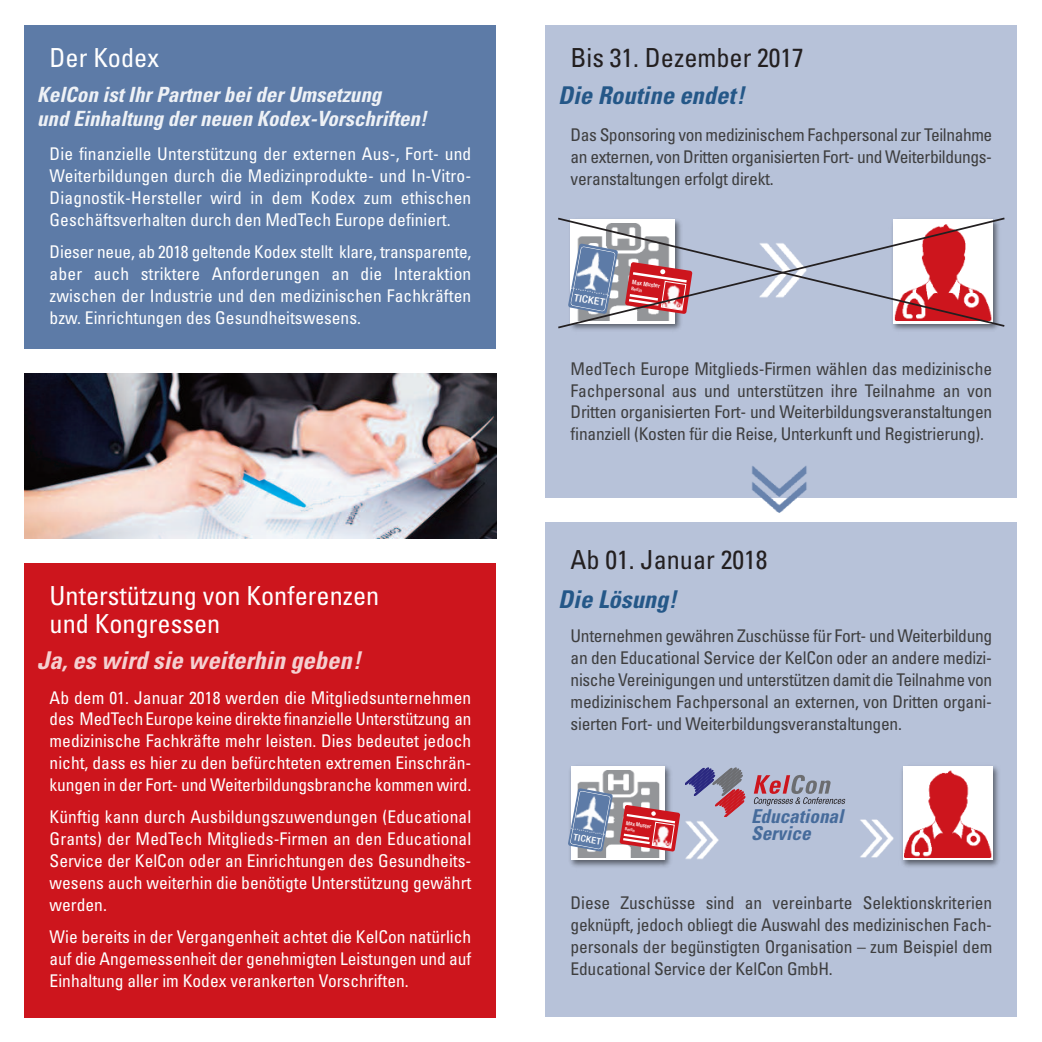
<style>
.page{position:relative;width:1042px;height:1042px;background:#fff}
.page>*{position:absolute;margin:0;border:0;box-sizing:border-box;transform-origin:0 0}
.t1{font:condensed 26.25px/28px "Univers LT Std";color:#fff}
.t2{font:condensed 26.25px "Univers LT Std";color:#231f20}
.t3{font:italic 700 condensed 24.5px "Univers LT Std";color:rgb(255 255 255/.8)}
.t4{font:italic 700 condensed 24.5px "Univers LT Std";color:rgb(0 61 116/.8)}
.t5{font:italic 700 condensed 21px/24.5px "Univers LT Std";color:rgb(255 255 255/.9)}
.t6{font:italic 700 condensed 19.07px/17.2px "Univers LT Std";color:#466b9b}
.t7{font:condensed 17.5px/21.9px "Univers LT Std";color:#fff;text-align:justify}
.t8{font:condensed 17.5px/21.9px "Univers LT Std";letter-spacing:-.015em;color:#3e3e3f;text-align:justify}
.t9{font:500 condensed 10.15px "Helvetica Neue LT";color:#fff;scale:1.1 1}
.t10{font:500 condensed 9.1px "Helvetica Neue LT";color:#fff;scale:1.1 1}
.t11{font:8.4px "Helvetica";color:#fff}
.t12{font:7.52px "Helvetica";color:#fff}
.t13{font:500 condensed 6.12px "Helvetica Neue LT";color:#fff}
.t14{font:500 condensed 5.6px "Helvetica Neue LT";color:#fff}
.t15{font:500 condensed 4.9px "Helvetica Neue LT";color:#fff}
.t16{font:500 condensed 4.38px "Helvetica Neue LT";color:#fff}
</style>
<div class="page">
<div style="left:546px;top:25px;width:471px;height:472px;background:#b7c2d9"></div>
<div style="left:546px;top:522px;width:471px;height:495px;background:#b7c2d9"></div>
<div style="left:25px;top:563px;width:471px;height:454px;background:#cd151d"></div>
<img style="left:25px;top:373px;width:471px;height:165px">
<div style="left:25px;top:25px;width:471px;height:323px;background:#5d7ba7"></div>
<img style="left:685px;top:851px;width:25px;height:8px">
<img style="left:860px;top:819px;width:34px;height:39px">
<img style="left:570px;top:766px;width:104px;height:101px">
<div style="left:570px;top:766px;width:94px;height:94px;background:#fff"></div>
<img style="left:902px;top:766px;width:97px;height:101px">
<div style="left:903px;top:766px;width:89px;height:94px;background:linear-gradient(to right,#fff,#fff)"></div>
<img style="left:577px;top:770px;width:83px;height:87px">
<svg style="left:568px;top:788px;width:45px;height:63px"></svg>
<img style="left:572px;top:789px;width:39px;height:44px">
<img style="left:904px;top:768px;width:88px;height:89px">
<svg style="left:619px;top:768px;width:126px;height:83px"></svg>
<svg style="left:753px;top:775px;width:92px;height:30px"></svg>
<img style="left:746px;top:466px;width:67px;height:47px">
<svg style="left:558px;top:217px;width:447px;height:111px"></svg>
<h1 class="t1" style="left:50px;top:45px;width:111px">Der Kodex</h1>
<p class="t5" style="left:37px;top:84px;width:391px">KelCon ist Ihr Partner bei der Umsetzung<br>und Einhaltung der neuen Kodex-Vorschriften!</p>
<p class="t7" style="left:50px;top:144px;width:423px">Die finanzielle Unterstützung der externen Aus-, Fort- und Weiterbildungen durch die Medizinprodukte- und In-Vitro-Diagnostik-Hersteller wird in dem Kodex zum ethischen Geschäftsverhalten durch den MedTech Europe definiert.</p>
<p class="t7" style="left:50px;top:242px;width:423px">Dieser neue, ab 2018 geltende Kodex stellt klare, transparente, aber auch striktere Anforderungen an die Interaktion zwischen der Industrie und den medizinischen Fachkräften bzw. Einrichtungen des Gesundheitswesens.</p>
<h1 class="t1" style="left:50px;top:583px;width:331px">Unterstützung von Konferenzen und Kongressen</h1>
<h2 class="t3" style="left:37px;top:651px;width:325px">Ja, es wird sie weiterhin geben!</h2>
<p class="t7" style="left:50px;top:688px;width:423px">Ab dem 01. Januar 2018 werden die Mitgliedsunternehmen des MedTech Europe keine direkte finanzielle Unterstützung an medizinische Fachkräfte mehr leisten. Dies bedeutet jedoch nicht, dass es hier zu den befürchteten extremen Einschrän&shy;kungen in der Fort- und Weiterbildungsbranche kommen wird.</p>
<p class="t7" style="left:50px;top:808px;width:423px">Künftig kann durch Ausbildungszuwendungen (Educational Grants) der MedTech Mitglieds-Firmen an den Educational Service der KelCon oder an Einrichtungen des Gesundheits&shy;wesens auch weiterhin die benötigte Unterstützung gewährt werden.</p>
<p class="t7" style="left:50px;top:927px;width:423px">Wie bereits in der Vergangenheit achtet die KelCon natürlich auf die Angemessenheit der genehmigten Leistungen und auf Einhaltung aller im Kodex verankerten Vorschriften.</p>
<h1 class="t2" style="left:570px;top:48px;width:235px">Bis 31. Dezember 2017</h1>
<h2 class="t4" style="left:558px;top:87px;width:188px">Die Routine endet!</h2>
<p class="t8" style="left:570px;top:125px;width:423px">Das Sponsoring von medizinischem Fachpersonal zur Teilnahme an externen, von Dritten organisierten Fort- und Weiterbildungs&shy;veranstaltungen erfolgt direkt.</p>
<p class="t11" style="left:608px;top:302px;width:41px;rotate:-169deg">... ... ... ... ... ..</p>
<p class="t9" style="left:575px;top:293px;width:30px;rotate:11deg">TICKET</p>
<p class="t13" style="left:633px;top:279px;width:29px;rotate:9deg">Max Muster</p>
<p class="t15" style="left:631px;top:287px;width:12px;rotate:9deg">Berlin</p>
<p class="t8" style="left:570px;top:359px;width:423px">MedTech Europe Mitglieds-Firmen wählen das medizinische Fachpersonal aus und unterstützen ihre Teilnahme an von Dritten organisierten Fort- und Weiterbildungsveranstaltungen finanziell (Kosten für die Reise, Unterkunft und Registrierung).</p>
<h1 class="t2" style="left:570px;top:550px;width:198px">Ab 01. Januar 2018</h1>
<h2 class="t4" style="left:558px;top:590px;width:120px">Die Lösung!</h2>
<p class="t8" style="left:570px;top:627px;width:423px">Unternehmen gewähren Zuschüsse für Fort- und Weiterbildung an den Educational Service der KelCon oder an andere medizi&shy;nische Vereinigungen und unterstützen damit die Teilnahme von medizinischem Fachpersonal an externen, von Dritten organi&shy;sierten Fort- und Weiterbildungsveranstaltungen.</p>
<p class="t12" style="left:604px;top:841px;width:37px;rotate:-169deg">... ... ... ... ... ..</p>
<p class="t10" style="left:574px;top:833px;width:27px;rotate:11deg">TICKET</p>
<p class="t14" style="left:626px;top:820px;width:27px;rotate:9deg">Max Muster</p>
<p class="t16" style="left:625px;top:827px;width:11px;rotate:9deg">Berlin</p>
<p class="t6" style="left:751px;top:809px;width:94px">Educational<br>Service</p>
<p class="t8" style="left:570px;top:893px;width:423px">Diese Zuschüsse sind an vereinbarte Selektionskriterien geknüpft, jedoch obliegt die Auswahl des medizinischen Fach&shy;personals der begünstigten Organisation – zum Beispiel dem Educational Service der KelCon GmbH.</p>
</div>
